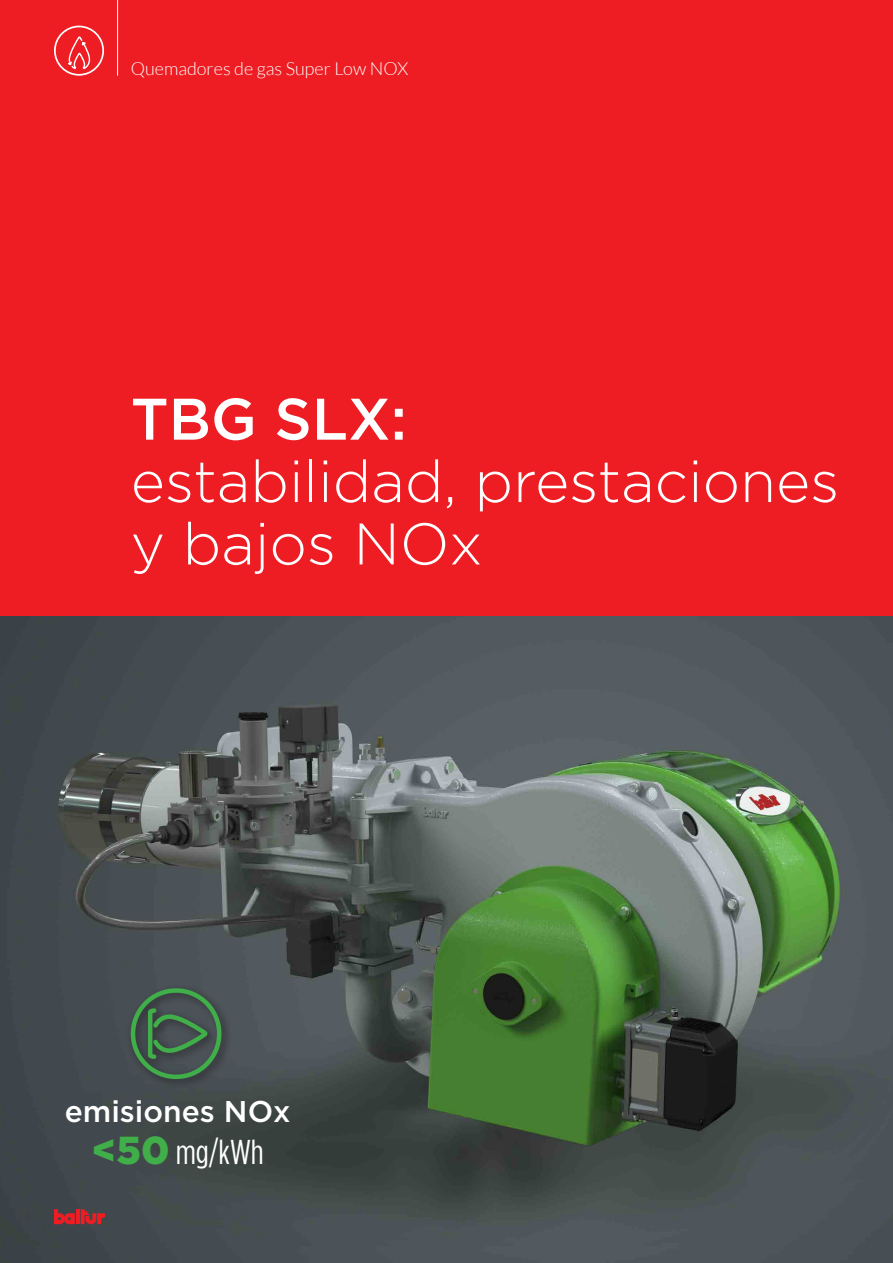
<style>
.page{position:relative;width:893px;height:1263px;background:#fff}
.page>*{position:absolute;margin:0;border:0;box-sizing:border-box;transform-origin:0 0}
.t1{font:300 58.5px/62.4px "Gotham HTF";color:#fff}
.t2{font:500 58.5px "Gotham HTF";color:#fff}
.corpo_testo{font:condensed 34.5px "Gotham HTF";color:#fff}
.corpo_testo-2{font:500 30px "Gotham HTF";color:#fff}
.t3{font:300 18px "Lato";color:#fff}
.s1{font-weight:900;font-stretch:normal;font-size:39px;color:#40ae49}
</style>
<div class="page">
<div style="left:0;top:0;width:893px;height:616px;background:#ee1d23"></div>
<img style="left:0;top:616px;width:893px;height:647px">
<hr style="left:117px;top:0;width:1px;height:76px;background:#fff">
<svg style="left:54px;top:26px;width:50px;height:50px"></svg>
<div style="left:126px;top:983px;width:106px;height:107px;background:#231f20;opacity:.75"></div>
<div style="left:131px;top:988px;width:90px;height:91px;border:4px solid #40ae49;border-radius:50%"></div>
<svg style="left:146px;top:1006px;width:65px;height:55px;background:#43604d"></svg>
<svg style="left:54px;top:1209px;width:21px;height:15px"></svg>
<hr style="left:76px;top:1209px;width:4px;height:15px;background:#ee1d23">
<svg style="left:81px;top:1209px;width:24px;height:15px"></svg>
<p class="t3" style="left:131px;top:59px;width:279px">Quemadores de gas Super Low NOX</p>
<p class="t2" style="left:131px;top:386px;width:278px">TBG SLX:</p>
<p class="t1" style="left:131px;top:449px;width:710px">estabilidad, prestaciones y bajos NOx</p>
<p class="corpo_testo-2" style="left:65px;top:1094px;width:227px">emisiones NOx</p>
<p class="corpo_testo" style="left:91px;top:1133px;width:174px"><span class="s1">&lt;50</span> mg/kWh</p>
</div>
